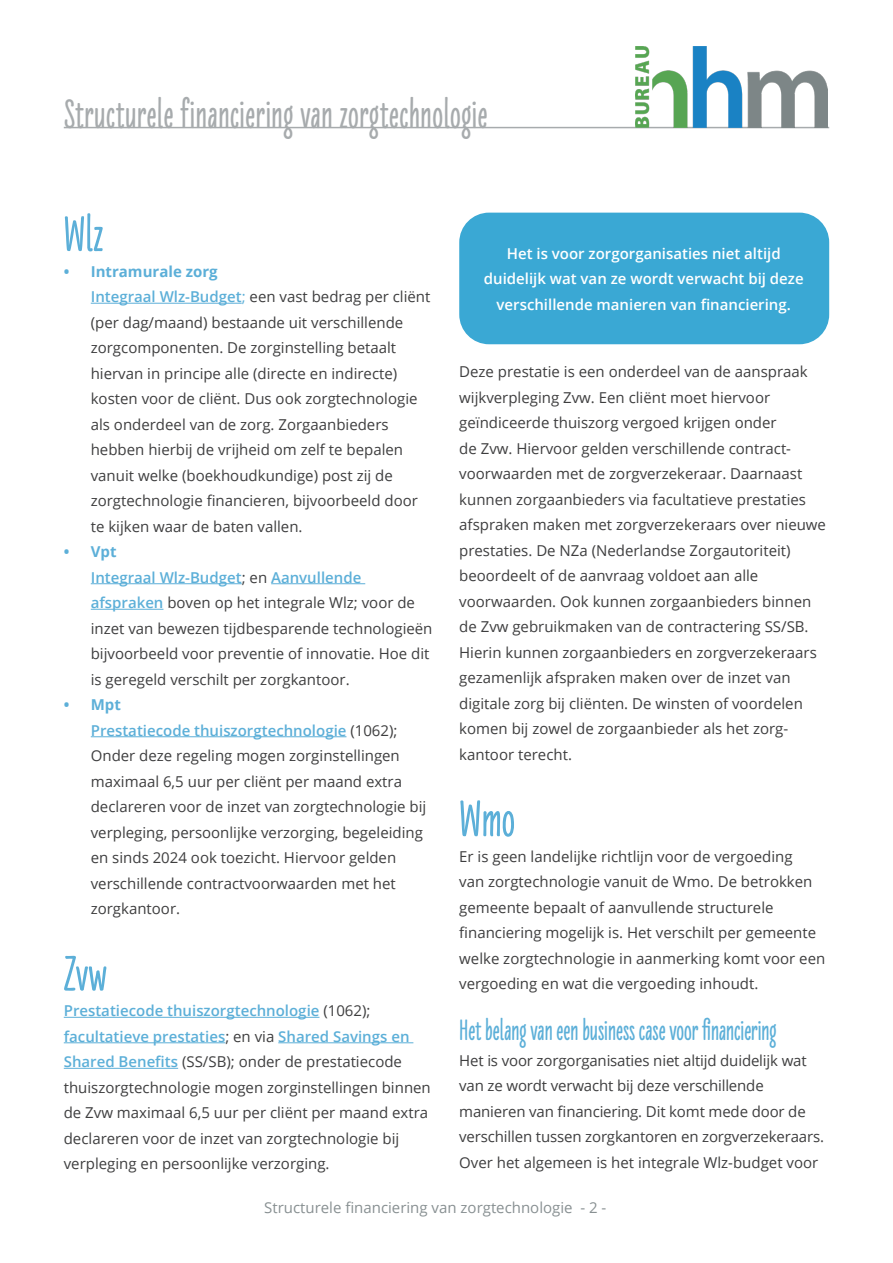
<style>
.page{position:relative;width:893px;height:1263px;background:#fff}
.page>*{position:absolute;margin:0;border:0;box-sizing:border-box;transform-origin:0 0}
.t1{font:900 52.5px "Liebe Erika";color:#5cafd8}
.t2{font:900 51px "Liebe Erika";letter-spacing:.005em;color:#5cafd8}
.t3{font:900 42px "Liebe Erika";letter-spacing:.015em;color:#a7abad}
.t4{font:900 30px "Liebe Erika";color:#5cafd8}
.t5{font:15px/25.5px "Open Sans";color:#3e3e3f}
.t6{font:600 15px/25.5px "Open Sans";color:#fff;text-align:center}
.t7{font:15px "Open Sans";color:#889092}
.s1{font-weight:700;color:#5cafd8}
.s2{font-weight:600;color:#5cafd8}
.s3{color:#5cafd8}
</style>
<div class="page">
<hr style="left:64px;top:127px;width:765px;height:1px;background:#a7abad">
<img style="left:635px;top:47px;width:192px;height:81px">
<hr style="left:91px;top:303px;width:151px;height:1px;background:#5cafd8">
<hr style="left:91px;top:583px;width:151px;height:1px;background:#5cafd8">
<hr style="left:271px;top:583px;width:94px;height:1px;background:#5cafd8">
<hr style="left:91px;top:609px;width:72px;height:1px;background:#5cafd8">
<hr style="left:91px;top:736px;width:255px;height:1px;background:#5cafd8">
<hr style="left:64px;top:1017px;width:255px;height:1px;background:#5cafd8">
<hr style="left:64px;top:1042px;width:161px;height:1px;background:#5cafd8">
<hr style="left:278px;top:1042px;width:135px;height:1px;background:#5cafd8">
<hr style="left:64px;top:1068px;width:114px;height:1px;background:#5cafd8">
<div style="left:459px;top:213px;width:370px;height:131px;background:#3aa8d4;border-radius:30px"></div>
<h3 class="t3" style="left:64px;top:91px;width:425px">Structurele financiering van zorgtechnologie</h3>
<p class="t2" style="left:64px;top:206px;width:41px">Wlz</p>
<p class="t5" style="left:91px;top:258px;width:341px;text-indent:-27px"><span class="s1">• Intramurale zorg<br></span><span class="s2">Integraal Wlz-Budget</span><span class="s3">;</span> een vast bedrag per cliënt (per dag/maand) bestaande uit verschillende zorgcomponenten. De zorginstelling betaalt hiervan in principe alle (directe en indirecte) kosten voor de cliënt. Dus ook zorgtechnologie als onderdeel van de zorg. Zorgaanbieders hebben hierbij de vrijheid om zelf te bepalen vanuit welke (boekhoudkundige) post zij de zorgtechnologie financieren, bijvoorbeeld door te kijken waar de baten vallen.</p>
<p class="t5" style="left:91px;top:538px;width:343px;text-indent:-27px"><span class="s1">• Vpt<br></span><span class="s2">Integraal Wlz-Budget</span>; en <span class="s2">Aanvullende afspraken</span> boven op het integrale Wlz; voor de inzet van bewezen tijdbesparende technologieën bijvoorbeeld voor preventie of innovatie. Hoe dit is geregeld verschilt per zorgkantoor.</p>
<p class="t5" style="left:91px;top:691px;width:337px;text-indent:-27px"><span class="s1">• Mpt<br></span><span class="s2">Prestatiecode thuiszorgtechnologie</span> (1062); Onder deze regeling mogen zorginstellingen maximaal 6,5 uur per cliënt per maand extra declareren voor de inzet van zorgtechnologie bij verpleging, persoonlijke verzorging, begeleiding en sinds 2024 ook toezicht. Hiervoor gelden verschillende contractvoorwaarden met het zorgkantoor.</p>
<p class="t2" style="left:64px;top:946px;width:45px">Zvw</p>
<p class="t5" style="left:64px;top:997px;width:369px"><span class="s2">Prestatiecode thuiszorgtechnologie</span> (1062); <span class="s2">facultatieve prestaties</span>; en via <span class="s2">Shared Savings en Shared Benefits</span> (SS/SB); onder de prestatiecode thuiszorgtechnologie mogen zorginstellingen binnen de Zvw maximaal 6,5 uur per cliënt per maand extra declareren voor de inzet van zorgtechnologie bij verpleging en persoonlijke verzorging.</p>
<p class="t6" style="left:484px;top:240px;width:321px">Het is voor zorgorganisaties niet altijd duidelijk wat van ze wordt verwacht bij deze verschillende manieren van financiering.</p>
<p class="t5" style="left:459px;top:359px;width:368px">Deze prestatie is een onderdeel van de aanspraak wijkverpleging Zvw. Een cliënt moet hiervoor geïndiceerde thuiszorg vergoed krijgen onder<br>de Zvw. Hiervoor gelden verschillende contract&shy;voorwaarden met de zorgverzekeraar. Daarnaast kunnen zorgaanbieders via facultatieve prestaties afspraken maken met zorgverzekeraars over nieuwe prestaties. De NZa (Nederlandse Zorgautoriteit) beoordeelt of de aanvraag voldoet aan alle voorwaarden. Ook kunnen zorgaanbieders binnen de Zvw gebruikmaken van de contractering SS/SB.<br>Hierin kunnen zorgaanbieders en zorgverzekeraars gezamenlijk afspraken maken over de inzet van digitale zorg bij cliënten. De winsten of voordelen komen bij zowel de zorgaanbieder als het zorg&shy;kantoor terecht.</p>
<p class="t1" style="left:459px;top:790px;width:57px">Wmo</p>
<p class="t5" style="left:459px;top:843px;width:368px">Er is geen landelijke richtlijn voor de vergoeding<br>van zorgtechnologie vanuit de Wmo. De betrokken gemeente bepaalt of aanvullende structurele financiering mogelijk is. Het verschilt per gemeente welke zorgtechnologie in aanmerking komt voor een vergoeding en wat die vergoeding inhoudt.</p>
<p class="t4" style="left:459px;top:1014px;width:319px">Het belang van een business case voor financiering</p>
<p class="t5" style="left:459px;top:1047px;width:366px">Het is voor zorgorganisaties niet altijd duidelijk wat van ze wordt verwacht bij deze verschillende manieren van financiering. Dit komt mede door de verschillen tussen zorgkantoren en zorgverzekeraars.<br>Over het algemeen is het integrale Wlz-budget voor</p>
<p class="t7" style="left:264px;top:1197px;width:342px">Structurele financiering van zorgtechnologie - 2 -</p>
</div>
